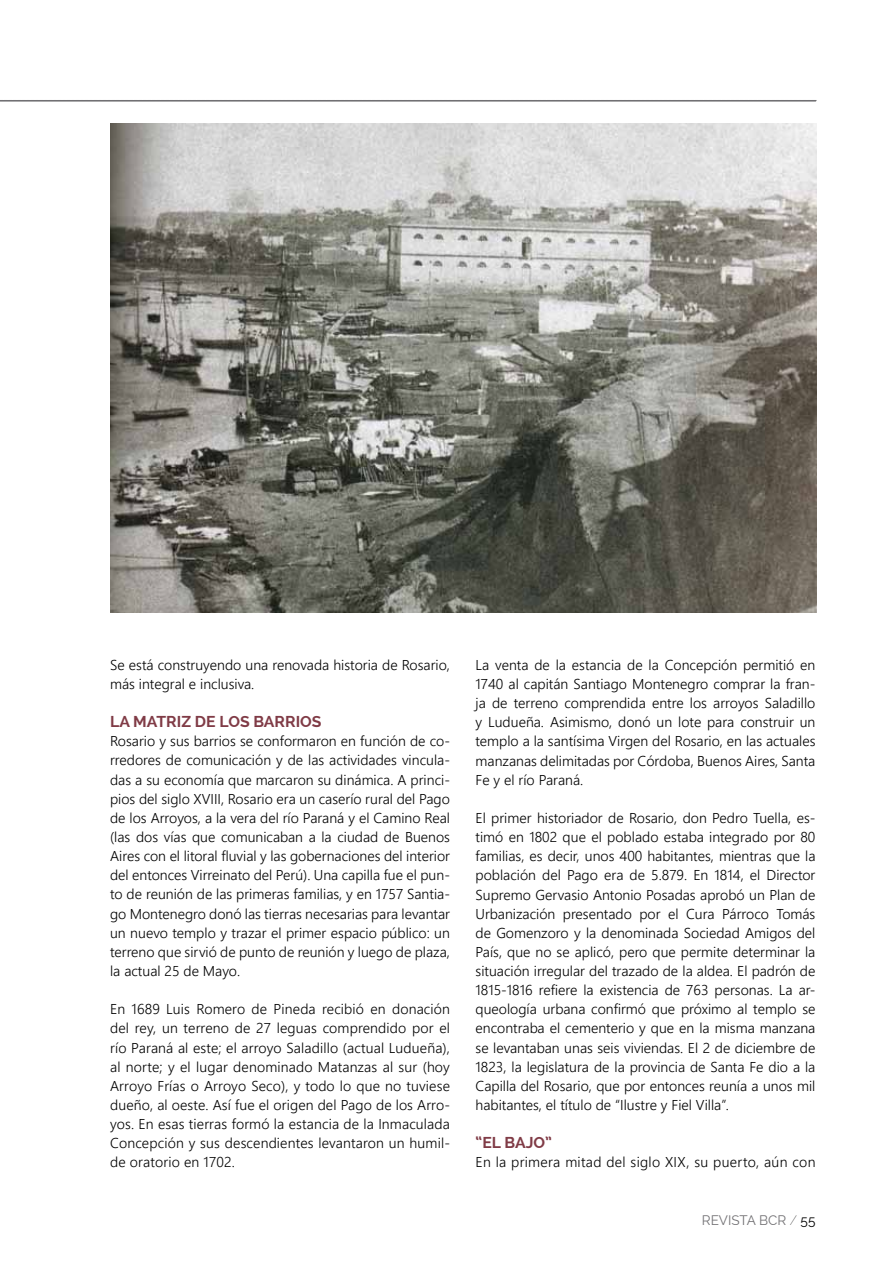
<style>
.page{position:relative;width:893px;height:1263px;background:#fff}
.page>*{position:absolute;margin:0;border:0;box-sizing:border-box;transform-origin:0 0}
.t1{font:700 15.75px "Raleway";color:#803b46}
.t2{font:300 14.25px/19.2px "Segoe UI";color:#000;text-align:justify}
.t3{font:300 14.25px "Segoe UI";letter-spacing:.02em;color:#000}
.t4{font:13.5px "Raleway";color:#717073}
.s1{font-weight:100;color:#000}
.s2{color:#000}
</style>
<div class="page">
<img style="left:110px;top:123px;width:706px;height:489px">
<svg style="left:0;top:100px;width:817px;height:2px;background:#8e8e90"></svg>
<p class="t2" style="left:110px;top:654px;width:341px">Se está construyendo una renovada historia de Rosario, más integral e inclusiva.</p>
<p class="t1" style="left:110px;top:713px;width:211px">LA MATRIZ DE LOS BARRIOS</p>
<p class="t2" style="left:110px;top:731px;width:341px">Rosario y sus barrios se conformaron en función de co&shy;rredores de comunicación y de las actividades vincula&shy;das a su economía que marcaron su dinámica. A princi&shy;pios del siglo XVIII, Rosario era un caserío rural del Pago de los Arroyos, a la vera del río Paraná y el Camino Real (las dos vías que comunicaban a la ciudad de Buenos Aires con el litoral fluvial y las gobernaciones del interior del entonces Virreinato del Perú). Una capilla fue el pun&shy;to de reunión de las primeras familias, y en 1757 Santia&shy;go Montenegro donó las tierras necesarias para levantar un nuevo templo y trazar el primer espacio público: un terreno que sirvió de punto de reunión y luego de plaza, la actual 25 de Mayo.</p>
<p class="t2" style="left:110px;top:999px;width:341px">En 1689 Luis Romero de Pineda recibió en donación del rey, un terreno de 27 leguas comprendido por el río Paraná al este; el arroyo Saladillo (actual Ludueña), al norte; y el lugar denominado Matanzas al sur (hoy Arroyo Frías o Arroyo Seco), y todo lo que no tuviese dueño, al oeste. Así fue el origen del Pago de los Arro&shy;yos. En esas tierras formó la estancia de la Inmaculada Concepción y sus descendientes levantaron un humil&shy;de oratorio en 1702.</p>
<p class="t2" style="left:476px;top:655px;width:341px">La venta de la estancia de la Concepción permitió en 1740 al capitán Santiago Montenegro comprar la fran&shy;ja de terreno comprendida entre los arroyos Saladillo y Ludueña. Asimismo, donó un lote para construir un templo a la santísima Virgen del Rosario, en las actuales manzanas delimitadas por Córdoba, Buenos Aires, Santa Fe y el río Paraná.</p>
<p class="t2" style="left:476px;top:808px;width:341px">El primer historiador de Rosario, don Pedro Tuella, es&shy;timó en 1802 que el poblado estaba integrado por 80 familias, es decir, unos 400 habitantes, mientras que la población del Pago era de 5.879. En 1814, el Director Supremo Gervasio Antonio Posadas aprobó un Plan de Urbanización presentado por el Cura Párroco Tomás de Gomenzoro y la denominada Sociedad Amigos del País, que no se aplicó, pero que permite determinar la situación irregular del trazado de la aldea. El padrón de 1815-1816 refiere la existencia de 763 personas. La ar&shy;queología urbana confirmó que próximo al templo se encontraba el cementerio y que en la misma manzana se levantaban unas seis viviendas. El 2 de diciembre de 1823, la legislatura de la provincia de Santa Fe dio a la Capilla del Rosario, que por entonces reunía a unos mil habitantes, el título de “Ilustre y Fiel Villa”.</p>
<p class="t1" style="left:476px;top:1133px;width:78px">“EL BAJO”</p>
<p class="t3" style="left:476px;top:1151px;width:341px">En la primera mitad del siglo XIX, su puerto, aún con</p>
<p class="t4" style="left:702px;top:1212px;width:115px">REVISTA BCR <span class="s1">/</span> <span class="s2">55</span></p>
</div>
